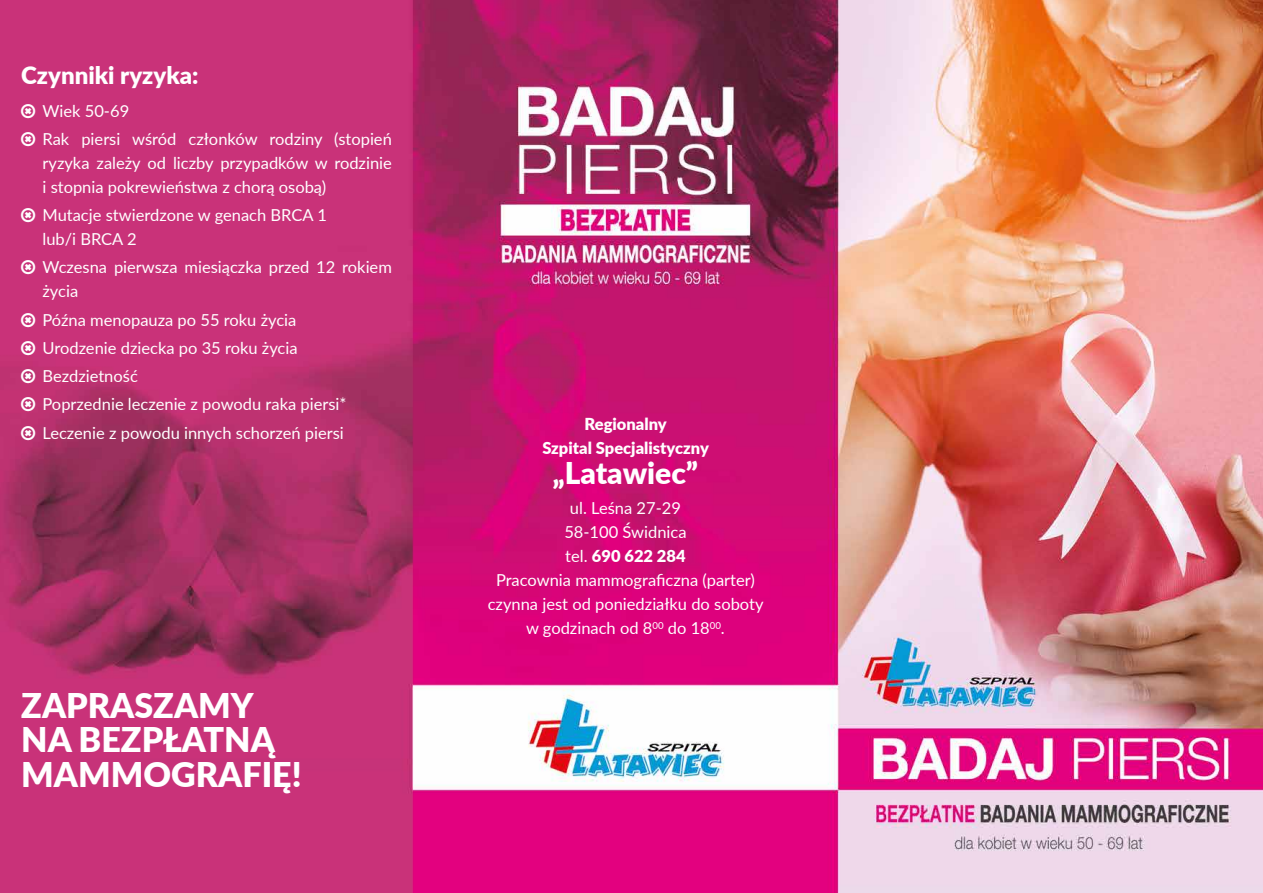
<style>
.page{position:relative;width:1263px;height:893px;background:#fff}
.page>*{position:absolute;margin:0;border:0;box-sizing:border-box;transform-origin:0 0}
.t1{font:900 34.05px/34px "Lato";color:#fff}
.t2{font:900 30px "Lato";color:#fff}
.t3{font:900 24px "Lato";color:#fff}
.t4{font:16.5px/24px "Lato";color:#fff}
.t5{font:900 16.5px/24px "Lato";color:#fff;text-align:center}
.s1{font-weight:900}
</style>
<div class="page">
<img style="left:0;top:0;width:1263px;height:893px">
<h3 class="t3" style="left:21px;top:57px;width:179px">Czynniki ryzyka:</h3>
<p class="t4" style="left:21px;top:98px;width:109px">▲ Wiek 50-69</p>
<p class="t4" style="left:43px;top:126px;width:351px;text-align:justify;text-indent:-21px">▲ Rak piersi wśród członków rodziny (stopień ryzyka zależy od liczby przypadków w rodzinie i stopnia pokrewieństwa z chorą osobą)</p>
<p class="t4" style="left:43px;top:202px;width:286px;text-indent:-21px">▲ Mutacje stwierdzone w genach BRCA 1 lub/i BRCA 2</p>
<p class="t4" style="left:43px;top:255px;width:351px;text-indent:-21px">▲ Wczesna pierwsza miesiączka przed 12 rokiem życia</p>
<p class="t4" style="left:21px;top:307px;width:277px">▲ Późna menopauza po 55 roku życia</p>
<p class="t4" style="left:21px;top:335px;width:278px">▲ Urodzenie dziecka po 35 roku życia</p>
<p class="t4" style="left:21px;top:363px;width:118px">▲ Bezdzietność</p>
<p class="t4" style="left:21px;top:392px;width:327px">▲ Poprzednie leczenie z powodu raka piersi*</p>
<p class="t4" style="left:21px;top:420px;width:324px">▲ Leczenie z powodu innych schorzeń piersi</p>
<h1 class="t1" style="left:21px;top:687px;width:282px">ZAPRASZAMY<br>NA BEZPŁATNĄ<br>MAMMOGRAFIĘ!</h1>
<p class="t5" style="left:542px;top:411px;width:168px">Regionalny<br>Szpital Specjalistyczny</p>
<h2 class="t2" style="left:553px;top:450px;width:147px">„Latawiec”</h2>
<p class="t4" style="left:488px;top:495px;width:277px;text-align:center">ul. Leśna 27-29<br>58-100 Świdnica<br>tel. <span class="s1">690 622 284<br></span>Pracownia mammograficzna (parter) czynna jest od poniedziałku do soboty w godzinach od 8<sup>00</sup> do 18<sup>00</sup>.</p>
</div>
